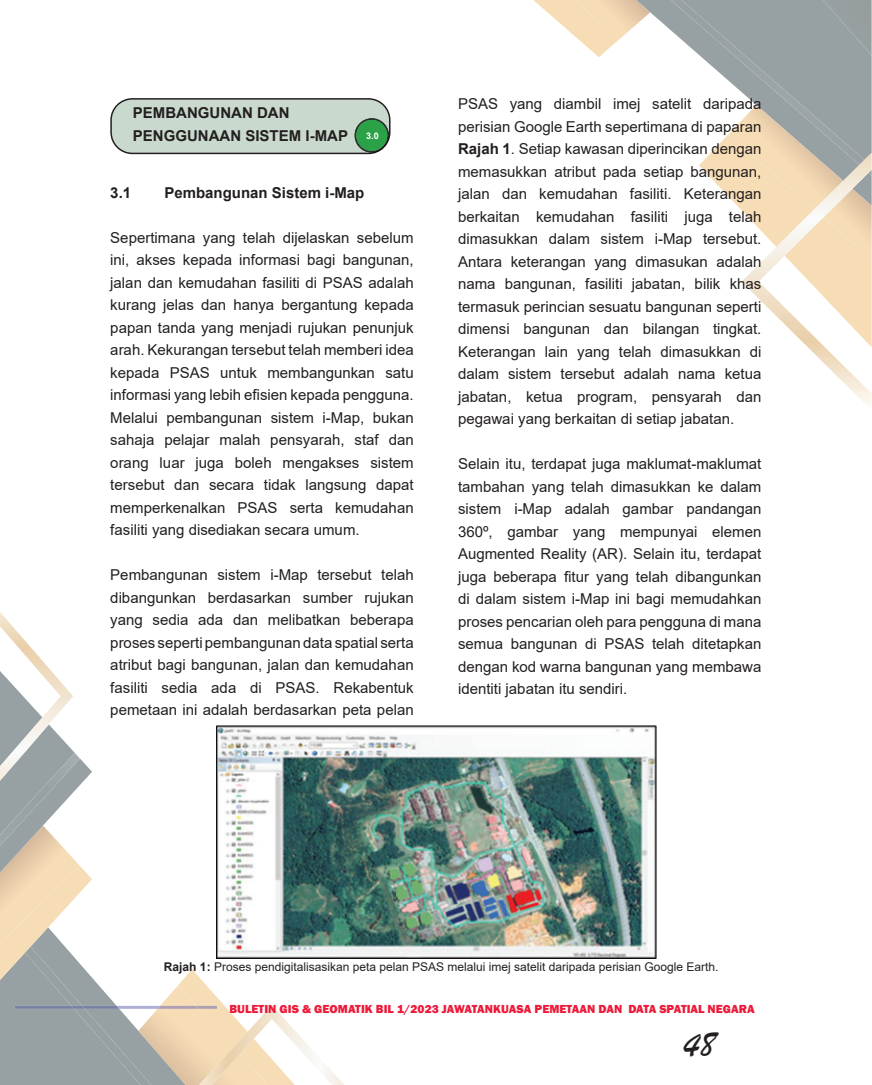
<style>
.page{position:relative;width:872px;height:1085px;background:#fff}
.page>*{position:absolute;margin:0;border:0;box-sizing:border-box;transform-origin:0 0}
.t1{font:36px "Brush Script";color:#231f20}
.t2{font:15px/22.5px "Arial";color:#231f20;text-align:justify}
.t3{font:700 15px/22.5px "Arial";color:#231f20}
.t4{font:12px "Arial";color:#231f20}
.t5{font:800 12px "Franklin Gothic";letter-spacing:.005em;color:#ed1a3a}
.t6{font:700 9px "Arial";color:#fff}
.s1{font-weight:700}
</style>
<div class="page">
<svg style="left:650px;top:0;width:20px;height:30px"></svg>
<svg style="left:533px;top:0;width:117px;height:57px"></svg>
<svg style="left:670px;top:0;width:201px;height:405px"></svg>
<svg style="left:0;top:612px;width:344px;height:472px"></svg>
<img style="left:216px;top:725px;width:440px;height:233px">
<svg style="left:110px;top:98px;width:280px;height:56px"></svg>
<p class="t3" style="left:133px;top:102px;width:217px">PEMBANGUNAN DAN<br>PENGGUNAAN SISTEM I-MAP</p>
<p class="t6" style="left:366px;top:129px;width:14px">3.0</p>
<p class="t3" style="left:110px;top:181px;width:22px">3.1</p>
<p class="t3" style="left:164px;top:181px;width:202px">Pembangunan Sistem i-Map</p>
<p class="t2" style="left:110px;top:226px;width:305px">Sepertimana yang telah dijelaskan sebelum ini, akses kepada informasi bagi bangunan, jalan dan kemudahan fasiliti di PSAS adalah kurang jelas dan hanya bergantung kepada papan tanda yang menjadi rujukan penunjuk arah. Kekurangan tersebut telah memberi idea kepada PSAS untuk membangunkan satu informasi yang lebih efisien kepada pengguna.<br>Melalui pembangunan sistem i-Map, bukan sahaja pelajar malah pensyarah, staf dan orang luar juga boleh mengakses sistem tersebut dan secara tidak langsung dapat memperkenalkan PSAS serta kemudahan fasiliti yang disediakan secara umum.</p>
<p class="t2" style="left:110px;top:563px;width:305px">Pembangunan sistem i-Map tersebut telah dibangunkan berdasarkan sumber rujukan yang sedia ada dan melibatkan beberapa proses seperti pembangunan data spatial serta atribut bagi bangunan, jalan dan kemudahan fasiliti sedia ada di PSAS. Rekabentuk pemetaan ini adalah berdasarkan peta pelan</p>
<p class="t2" style="left:458px;top:92px;width:305px">PSAS yang diambil imej satelit daripada perisian Google Earth sepertimana di paparan <span class="s1">Rajah 1</span>. Setiap kawasan diperincikan dengan memasukkan atribut pada setiap bangunan, jalan dan kemudahan fasiliti. Keterangan berkaitan kemudahan fasiliti juga telah dimasukkan dalam sistem i-Map tersebut.<br>Antara keterangan yang dimasukan adalah nama bangunan, fasiliti jabatan, bilik khas termasuk perincian sesuatu bangunan seperti dimensi bangunan dan bilangan tingkat.<br>Keterangan lain yang telah dimasukkan di dalam sistem tersebut adalah nama ketua jabatan, ketua program, pensyarah dan pegawai yang berkaitan di setiap jabatan.</p>
<p class="t2" style="left:458px;top:452px;width:305px">Selain itu, terdapat juga maklumat-maklumat tambahan yang telah dimasukkan ke dalam sistem i-Map adalah gambar pandangan 360º, gambar yang mempunyai elemen Augmented Reality (AR). Selain itu, terdapat juga beberapa fitur yang telah dibangunkan di dalam sistem i-Map ini bagi memudahkan proses pencarian oleh para pengguna di mana semua bangunan di PSAS telah ditetapkan dengan kod warna bangunan yang membawa identiti jabatan itu sendiri.</p>
<p class="t4" style="left:164px;top:958px;width:556px"><span class="s1">Rajah 1:</span> Proses pendigitalisasikan peta pelan PSAS melalui imej satelit daripada perisian Google Earth.</p>
<p class="t5" style="left:229px;top:1000px;width:527px">BULETIN GIS &amp; GEOMATIK BIL 1/2023 JAWATANKUASA PEMETAAN DAN DATA SPATIAL NEGARA</p>
<h1 class="t1" style="left:683px;top:1022px;width:33px">48</h1>
</div>
